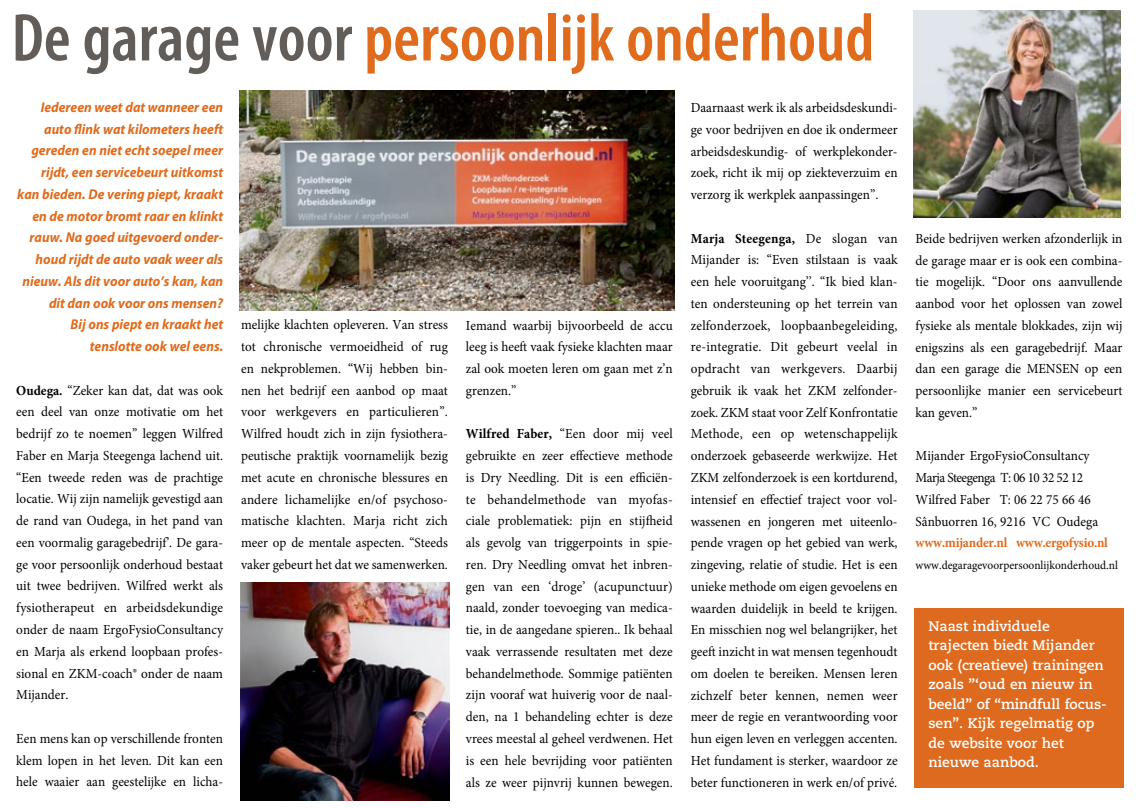
<style>
.page{position:relative;width:1138px;height:808px;background:#fff}
.page>*{position:absolute;margin:0;border:0;box-sizing:border-box;transform-origin:0 0}
.t1{font:600 condensed 68.25px "Myriad Pro";color:#e06b1c}
.t2{font:italic 700 14.25px/21.8px "Myriad Pro";color:#e06b1c;text-align:right;scale:.95 1}
.t3{font:13.8px/21.8px "Minion Pro";color:#000;text-align:justify;scale:.95 1}
.t4{font:700 13.8px/19.5px "Caecilia LT Std";color:#fff}
.t5{font:12px "Minion Pro";color:#000;scale:.95 1}
.s1{color:#625d58}
.s2{font-weight:700}
.s3{font-weight:700;color:#de6a1f}
.s4{font-weight:700;color:#e06b1c}
</style>
<div class="page">
<img style="left:913px;top:10px;width:207px;height:207px">
<img style="left:241px;top:582px;width:208px;height:218px">
<img style="left:239px;top:91px;width:435px;height:219px">
<div style="left:914px;top:608px;width:209px;height:179px;background:#de6a1f"></div>
<h1 class="t1" style="left:12px;top:1px;width:864px"><span class="s1">De garage voor</span> persoonlijk onderhoud</h1>
<p class="t2" style="left:17px;top:96px;width:218px">Iedereen weet dat wanneer een auto flink wat kilometers heeft gereden en niet echt soepel meer rijdt, een servicebeurt uitkomst kan bieden. De vering piept, kraakt en de motor bromt raar en klinkt rauw. Na goed uitgevoerd onder&shy;houd rijdt de auto vaak weer als nieuw. Als dit voor auto’s kan, kan dit dan ook voor ons mensen?<br>Bij ons piept en kraakt het tenslotte ook wel eens.</p>
<p class="t3" style="left:16px;top:379px;width:219px"><span class="s2">Oudega.</span> “Zeker kan dat, dat was ook een deel van onze motivatie om het bedrijf zo te noemen” leggen Wilfred Faber en Marja Steegenga lachend uit. “Een tweede reden was de prachtige locatie. Wij zijn namelijk gevestigd aan de rand van Oudega, in het pand van een voormalig garagebedrijf’. De gara&shy;ge voor persoonlijk onderhoud bestaat uit twee bedrijven. Wilfred werkt als fysiotherapeut en arbeidsdekundige onder de naam ErgoFysioConsultancy en Marja als erkend loopbaan profes&shy;sional en ZKM-coach® onder de naam Mijander.</p>
<p class="t3" style="left:16px;top:727px;width:219px">Een mens kan op verschillende fronten klem lopen in het leven. Dit kan een hele waaier aan geestelijke en licha-</p>
<p class="t3" style="left:241px;top:314px;width:219px">melijke klachten opleveren. Van stress tot chronische vermoeidheid of rug en nekproblemen. “Wij hebben bin&shy;nen het bedrijf een aanbod op maat voor werkgevers en particulieren”.<br>Wilfred houdt zich in zijn fysiothera&shy;peutische praktijk voornamelijk bezig met acute en chronische blessures en andere lichamelijke en/of psychoso&shy;matische klachten. Marja richt zich meer op de mentale aspecten. “Steeds vaker gebeurt het dat we samenwerken.</p>
<p class="t3" style="left:466px;top:314px;width:219px">Iemand waarbij bijvoorbeeld de accu leeg is heeft vaak fysieke klachten maar zal ook moeten leren om gaan met z’n grenzen.”</p>
<p class="t3" style="left:466px;top:423px;width:219px"><span class="s2">Wilfred Faber,</span> “Een door mij veel gebruikte en zeer effectieve methode is Dry Needling. Dit is een efficiën&shy;te behandelmethode van myofas&shy;ciale problematiek: pijn en stijfheid als gevolg van triggerpoints in spie&shy;ren. Dry Needling omvat het inbren&shy;gen van een ‘droge’ (acupunctuur) naald, zonder toevoeging van medica&shy;tie, in de aangedane spieren.. Ik behaal vaak verrassende resultaten met deze behandelmethode. Sommige patiënten zijn vooraf wat huiverig voor de naal&shy;den, na 1 behandeling echter is deze vrees meestal al geheel verdwenen. Het is een hele bevrijding voor patiënten als ze weer pijnvrij kunnen bewegen.</p>
<p class="t3" style="left:690px;top:97px;width:219px">Daarnaast werk ik als arbeidsdeskundi&shy;ge voor bedrijven en doe ik ondermeer arbeidsdeskundig- of werkplekonder&shy;zoek, richt ik mij op ziekteverzuim en verzorg ik werkplek aanpassingen”.</p>
<p class="t3" style="left:690px;top:227px;width:219px"><span class="s2">Marja Steegenga,</span> De slogan van Mijander is: “Even stilstaan is vaak een hele vooruitgang’’. “Ik bied klan&shy;ten ondersteuning op het terrein van zelfonderzoek, loopbaanbegeleiding, re-integratie. Dit gebeurt veelal in opdracht van werkgevers. Daarbij gebruik ik vaak het ZKM zelfonder&shy;zoek. ZKM staat voor Zelf Konfrontatie Methode, een op wetenschappelijk onderzoek gebaseerde werkwijze. Het ZKM zelfonderzoek is een kortdurend, intensief en effectief traject voor vol&shy;wassenen en jongeren met uiteenlo&shy;pende vragen op het gebied van werk, zingeving, relatie of studie. Het is een unieke methode om eigen gevoelens en waarden duidelijk in beeld te krijgen.<br>En misschien nog wel belangrijker, het geeft inzicht in wat mensen tegenhoudt om doelen te bereiken. Mensen leren zichzelf beter kennen, nemen weer meer de regie en verantwoording voor hun eigen leven en verleggen accenten.<br>Het fundament is sterker, waardoor ze beter functioneren in werk en/of privé.</p>
<p class="t3" style="left:915px;top:228px;width:219px">Beide bedrijven werken afzonderlijk in de garage maar er is ook een combina&shy;tie mogelijk. “Door ons aanvullende aanbod voor het oplossen van zowel fysieke als mentale blokkades, zijn wij enigszins als een garagebedrijf. Maar dan een garage die MENSEN op een persoonlijke manier een servicebeurt kan geven.”</p>
<p class="t3" style="left:915px;top:445px;width:204px;text-align:left">Mijander ErgoFysioConsultancy<br>Marja Steegenga T: 06 10 32 52 12<br>Wilfred Faber T: 06 22 75 66 46<br>Sânbuorren 16, 9216 VC Oudega <span class="s3">www.mijander.nl</span> <span class="s4">www.ergofysio.nl</span></p>
<p class="t5" style="left:915px;top:557px;width:214px">www.degaragevoorpersoonlijkonderhoud.nl</p>
<p class="t4" style="left:928px;top:616px;width:180px">Naast individuele trajecten biedt Mijander ook (creatieve) trainingen zoals ”‘oud en nieuw in beeld” of “mindfull focus&shy;sen”. Kijk regelmatig op de website voor het nieuwe aanbod.</p>
</div>
